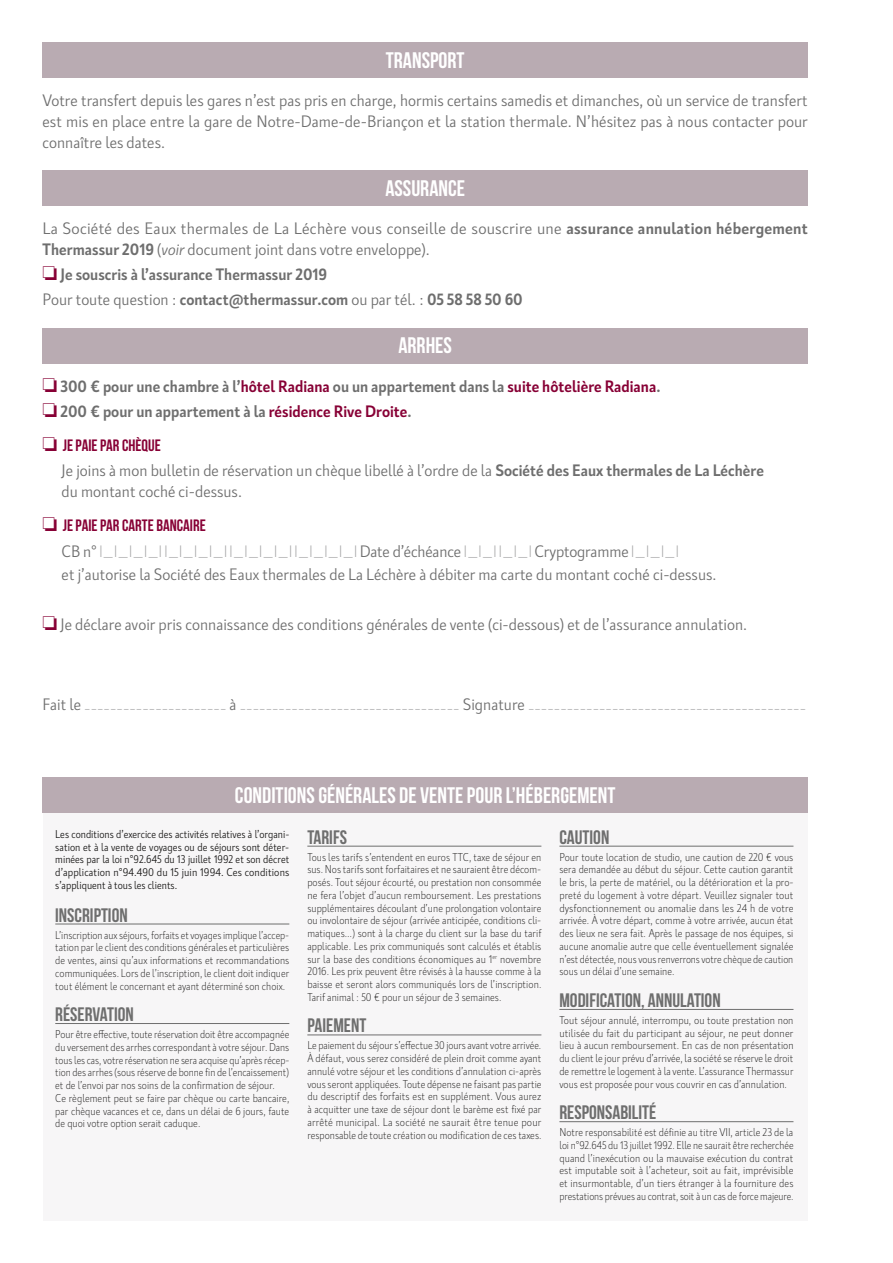
<style>
.page{position:relative;width:893px;height:1263px;background:#fff}
.page>*{position:absolute;margin:0;border:0;box-sizing:border-box;transform-origin:0 0}
.t1{font:700 22.5px "Bebas Neue";color:#fff}
.t2{font:700 19.5px "Bebas Neue";color:#6e6e6e}
.t3{font:16.5px/21px "Kardinal";color:#6e6e6e}
.t4{font:700 16.5px/25.2px "Kardinal";color:#6e6e6e}
.t5{font:300 condensed 16.5px "Molde";color:#9c9c9d}
.t6{font:300 condensed 16.5px "Molde";color:#9c9c9d;scale:1.1 1}
.t7{font:700 16.5px "Bebas Neue";color:#870035}
.t8{font:300 11.25px/12.8px "Kardinal";color:#181716;text-align:justify;scale:.94 1}
.t9{font:300 11.25px/12.8px "Kardinal";color:#181716;text-align:justify;scale:.92 1}
.t10{font:300 11.25px/12.8px "Kardinal";color:#181716;scale:.93 1}
.t11{font:300 11.25px/12.8px "Kardinal";color:#181716;text-align:justify;scale:.95 1}
.t12{font:11.25px/12.8px "Kardinal";color:#181716;text-align:justify;scale:.94 1}
.s1{font-weight:700}
.s2{font-style:italic}
.s3{color:#870035}
.s4{font-weight:400}
.s5{font-family:"Kardinal";font-weight:400;font-stretch:normal;color:#6e6e6e}
</style>
<div class="page">
<div style="left:43px;top:788px;width:765px;height:432px;background:#f7f6f7"></div>
<hr style="left:55px;top:924px;width:234px;height:1px;background:#6e6e6e">
<hr style="left:55px;top:1023px;width:234px;height:1px;background:#6e6e6e">
<hr style="left:307px;top:846px;width:234px;height:1px;background:#6e6e6e">
<hr style="left:307px;top:1034px;width:234px;height:1px;background:#6e6e6e">
<hr style="left:559px;top:846px;width:234px;height:1px;background:#6e6e6e">
<hr style="left:559px;top:1009px;width:234px;height:1px;background:#6e6e6e">
<hr style="left:559px;top:1121px;width:234px;height:1px;background:#6e6e6e">
<div style="left:43px;top:777px;width:765px;height:36px;background:#b9abb2"></div>
<div style="left:43px;top:43px;width:765px;height:35px;background:#b9abb2"></div>
<div style="left:43px;top:171px;width:765px;height:35px;background:#b9abb2"></div>
<div style="left:43px;top:328px;width:765px;height:35px;background:#b9abb2"></div>
<h1 class="t1" style="left:386px;top:48px;width:80px">TRANSPORT</h1>
<p class="t3" style="left:43px;top:89px;width:767px;text-align:justify">Votre transfert depuis les gares n’est pas pris en charge, hormis certains samedis et dimanches, où un service de transfert est mis en place entre la gare de Notre-Dame-de-Briançon et la station thermale. N’hésitez pas à nous contacter pour connaître les dates.</p>
<h1 class="t1" style="left:385px;top:176px;width:81px">ASSURANCE</h1>
<h3 class="t3" style="left:43px;top:217px;width:767px">La Société des Eaux thermales de La Léchère vous conseille de souscrire une <span class="s1">assurance annulation hébergement<br>Thermassur 2019</span> (<span class="s2">voir</span> document joint dans votre enveloppe).</h3>
<h3 class="t4" style="left:43px;top:261px;width:482px"><span class="s3">❏</span> Je souscris à l’assurance Thermassur 2019<br><span class="s4">Pour toute question :</span> contact@thermassur.com <span class="s4">ou par tél. :</span> 05 58 58 50 60</h3>
<h1 class="t1" style="left:398px;top:333px;width:55px">ARRHES</h1>
<h3 class="t4" style="left:43px;top:372px;width:619px"><span class="s3">❏</span> 300 € pour une chambre à l’<span class="s3">hôtel Radiana</span> ou un appartement dans la <span class="s3">suite hôtelière Radiana</span>. <span class="s3">❏</span> 200 € pour un appartement à la <span class="s3">résidence Rive Droite</span>.</h3>
<h3 class="t7" style="left:43px;top:436px;width:120px">❏ JE PAIE PAR CHÈQUE</h3>
<h3 class="t3" style="left:62px;top:459px;width:704px">Je joins à mon bulletin de réservation un chèque libellé à l’ordre de la <span class="s1">Société des Eaux thermales de La Léchère </span>du montant coché ci-dessus.</h3>
<h3 class="t7" style="left:43px;top:516px;width:165px">❏ JE PAIE PAR CARTE BANCAIRE</h3>
<h3 class="t6" style="left:62px;top:542px;width:562px"><span class="s5">CB n°</span> l_l_l_l_l l_l_l_l_l l_l_l_l_l l_l_l_l_l <span class="s5">Date d’échéance</span> l_l_l l_l_l <span class="s5">Cryptogramme</span> l_l_l_l</h3>
<h3 class="t3" style="left:62px;top:563px;width:656px">et j’autorise la Société des Eaux thermales de La Léchère à débiter ma carte du montant coché ci-dessus.</h3>
<h3 class="t3" style="left:43px;top:613px;width:706px"><span class="s3">❏</span> Je déclare avoir pris connaissance des conditions générales de vente (ci-dessous) et de l’assurance annulation.</h3>
<h3 class="t5" style="left:43px;top:693px;width:765px"><span class="s5">Fait le</span> ______________________ <span class="s5">à</span> __________________________________ <span class="s5">Signature</span> ___________________________________________</h3>
<h1 class="t1" style="left:235px;top:783px;width:382px">CONDITIONS GÉNÉRALES DE VENTE POUR L’HÉBERGEMENT</h1>
<p class="t12" style="left:55px;top:827px;width:251px">Les conditions d’exercice des activités relatives à l’organi&shy;sation et à la vente de voyages ou de séjours sont déter&shy;minées par la loi n°92.645 du 13 juillet 1992 et son décret d’application n°94.490 du 15 juin 1994. Ces conditions s’appliquent à tous les clients.</p>
<h2 class="t2" style="left:55px;top:904px;width:74px">INSCRIPTION</h2>
<p class="t9" style="left:55px;top:927px;width:256px">L’inscription aux séjours, forfaits et voyages implique l’accep&shy;tation par le client des conditions générales et particulières de ventes, ainsi qu’aux informations et recommandations communiquées. Lors de l’inscription, le client doit indiquer tout élément le concernant et ayant déterminé son choix.</p>
<h2 class="t2" style="left:55px;top:1003px;width:80px">RÉSERVATION</h2>
<p class="t10" style="left:55px;top:1027px;width:253px">Pour être effective, toute réservation doit être accompagnée du versement des arrhes correspondant à votre séjour. Dans tous les cas, votre réservation ne sera acquise qu’après récep&shy;tion des arrhes (sous réserve de bonne fin de l’encaissement) et de l’envoi par nos soins de la confirmation de séjour.<br>Ce règlement peut se faire par chèque ou carte bancaire, par chèque vacances et ce, dans un délai de 6 jours, faute de quoi votre option serait caduque.</p>
<h2 class="t2" style="left:307px;top:826px;width:41px">TARIFS</h2>
<p class="t8" style="left:307px;top:850px;width:251px">Tous les tarifs s’entendent en euros TTC, taxe de séjour en sus. Nos tarifs sont forfaitaires et ne sauraient être décom&shy;posés. Tout séjour écourté, ou prestation non consommée ne fera l’objet d’aucun remboursement. Les prestations supplémentaires découlant d’une prolongation volontaire ou involontaire de séjour (arrivée anticipée, conditions cli&shy;matiques…) sont à la charge du client sur la base du tarif applicable. Les prix communiqués sont calculés et établis sur la base des conditions économiques au 1<sup>er</sup> novembre 2016. Les prix peuvent être révisés à la hausse comme à la baisse et seront alors communiqués lors de l’inscription.<br>Tarif animal : 50 € pour un séjour de 3 semaines.</p>
<h2 class="t2" style="left:307px;top:1015px;width:61px">PAIEMENT</h2>
<p class="t9" style="left:307px;top:1038px;width:256px">Le paiement du séjour s’effectue 30 jours avant votre arrivée.<br>À défaut, vous serez considéré de plein droit comme ayant annulé votre séjour et les conditions d’annulation ci-après vous seront appliquées. Toute dépense ne faisant pas partie du descriptif des forfaits est en supplément. Vous aurez à acquitter une taxe de séjour dont le barème est fixé par arrêté municipal. La société ne saurait être tenue pour responsable de toute création ou modification de ces taxes.</p>
<h2 class="t2" style="left:559px;top:826px;width:51px">CAUTION</h2>
<p class="t8" style="left:559px;top:850px;width:251px">Pour toute location de studio, une caution de 220 € vous sera demandée au début du séjour. Cette caution garantit le bris, la perte de matériel, ou la détérioration et la pro&shy;preté du logement à votre départ. Veuillez signaler tout dysfonctionnement ou anomalie dans les 24 h de votre arrivée. À votre départ, comme à votre arrivée, aucun état des lieux ne sera fait. Après le passage de nos équipes, si aucune anomalie autre que celle éventuellement signalée n’est détectée, nous vous renverrons votre chèque de caution sous un délai d’une semaine.</p>
<h2 class="t2" style="left:559px;top:989px;width:163px">MODIFICATION, ANNULATION</h2>
<p class="t11" style="left:559px;top:1013px;width:248px">Tout séjour annulé, interrompu, ou toute prestation non utilisée du fait du participant au séjour, ne peut donner lieu à aucun remboursement. En cas de non présentation du client le jour prévu d’arrivée, la société se réserve le droit de remettre le logement à la vente. L’assurance Thermassur vous est proposée pour vous couvrir en cas d’annulation.</p>
<h2 class="t2" style="left:559px;top:1102px;width:98px">RESPONSABILITÉ</h2>
<p class="t8" style="left:559px;top:1125px;width:251px">Notre responsabilité est définie au titre VII, article 23 de la loi n°92.645 du 13 juillet 1992. Elle ne saurait être recherchée quand l’inexécution ou la mauvaise exécution du contrat est imputable soit à l’acheteur, soit au fait, imprévisible et insurmontable, d’un tiers étranger à la fourniture des prestations prévues au contrat, soit à un cas de force majeure.</p>
</div>
